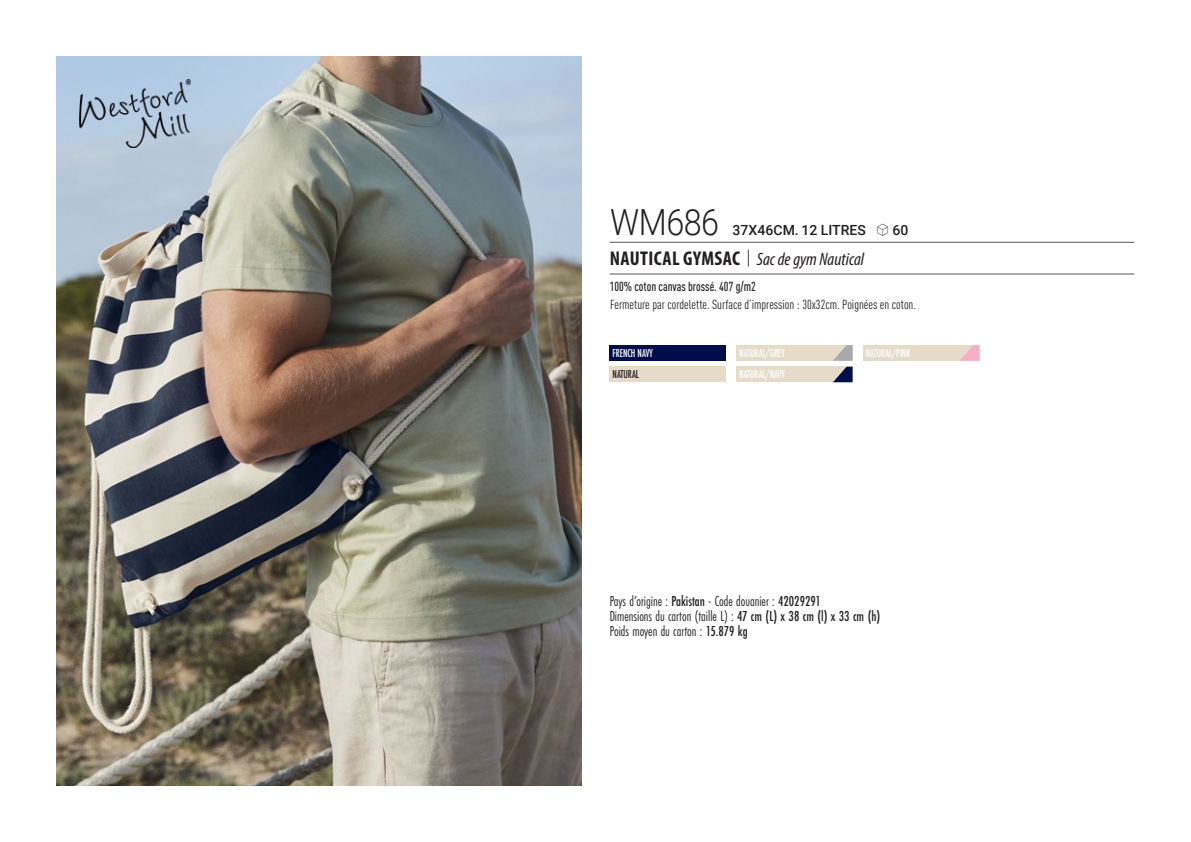
<style>
.page{position:relative;width:1191px;height:842px;background:#fff}
.page>*{position:absolute;margin:0;border:0;box-sizing:border-box;transform-origin:0 0}
.t1{font:300 36px "Roboto";letter-spacing:-.015em;color:#231f20;scale:.9 1}
.t2{font:italic 18px "Myriad Variable Concept";color:#231f20}
.t3{font:15px "Futura PT Cond";color:#231f20;scale:.95 1}
.t4{font:500 14px "Roboto";letter-spacing:.005em;color:#231f20}
.t5{font:condensed 13px "DIN Pro";color:#231f20}
.grammage_2020{font:500 condensed 13px "DIN Pro";color:#231f20;scale:.95 1}
.Coloris_nuancier_bla{font:500 12px "Futura PT Cond";letter-spacing:-.01em;color:#fff;scale:.9 1}
.Coloris_nuancier{font:500 12px "Futura PT Cond";letter-spacing:-.01em;color:#231f20;scale:.9 1}
.s1{font-family:"Linotype Shapeshifter";font-weight:400;font-size:16px}
.s2{font-family:"Myriad Pro";font-weight:700;font-style:normal;font-stretch:condensed;font-size:20px}
.s3{font-family:"Roboto Condensed";font-weight:300;font-style:normal;font-size:20px}
.s4{font-weight:500}
</style>
<div class="page">
<img style="left:57px;top:57px;width:524px;height:728px">
<img style="left:79px;top:79px;width:111px;height:68px">
<div style="left:609px;top:345px;width:117px;height:16px;background:#000d4b"></div>
<div style="left:609px;top:367px;width:117px;height:15px;background:#e6dbc8"></div>
<div style="left:736px;top:345px;width:116px;height:16px;background:#e6dbc8"></div>
<svg style="left:833px;top:345px;width:19px;height:16px"></svg>
<div style="left:736px;top:367px;width:116px;height:15px;background:#e6dbc8"></div>
<svg style="left:833px;top:367px;width:19px;height:15px"></svg>
<div style="left:863px;top:345px;width:116px;height:16px;background:#e6dbc8"></div>
<svg style="left:960px;top:345px;width:19px;height:16px"></svg>
<hr style="left:609px;top:242px;width:525px;height:1px;background:#57585a">
<hr style="left:609px;top:274px;width:525px;height:1px;background:#57585a">
<p class="t1" style="left:610px;top:197px;width:123px">WM686</p>
<p class="t4" style="left:732px;top:220px;width:178px">37X46CM. 12 LITRES <span class="s1">S</span> 60</p>
<p class="t2" style="left:610px;top:249px;width:256px"><span class="s2">NAUTICAL GYMSAC</span> <span class="s3">|</span> Sac de gym Nautical</p>
<p class="grammage_2020" style="left:609px;top:277px;width:155px">100% coton canvas brossé. 407 g/m2</p>
<p class="t5" style="left:610px;top:295px;width:307px">Fermeture par cordelette. Surface d’impression : 30x32cm. Poignées en coton.</p>
<p class="Coloris_nuancier_bla" style="left:612px;top:346px;width:46px">FRENCH NAVY</p>
<p class="Coloris_nuancier" style="left:612px;top:367px;width:31px">NATURAL</p>
<p class="Coloris_nuancier_bla" style="left:739px;top:346px;width:52px">NATURAL/GREY</p>
<p class="Coloris_nuancier_bla" style="left:739px;top:367px;width:52px">NATURAL/NAVY</p>
<p class="Coloris_nuancier_bla" style="left:866px;top:346px;width:51px">NATURAL/PINK</p>
<p class="t3" style="left:609px;top:592px;width:224px">Pays d’origine : <span class="s4">Pakistan</span> - Code douanier : <span class="s4">42029291</span></p>
<p class="t3" style="left:609px;top:607px;width:286px">Dimensions du carton (taille L) : <span class="s4">47 cm (L) x 38 cm (l) x 33 cm (h)</span></p>
<p class="t3" style="left:609px;top:622px;width:147px">Poids moyen du carton : <span class="s4">15.879 kg</span></p>
</div>
